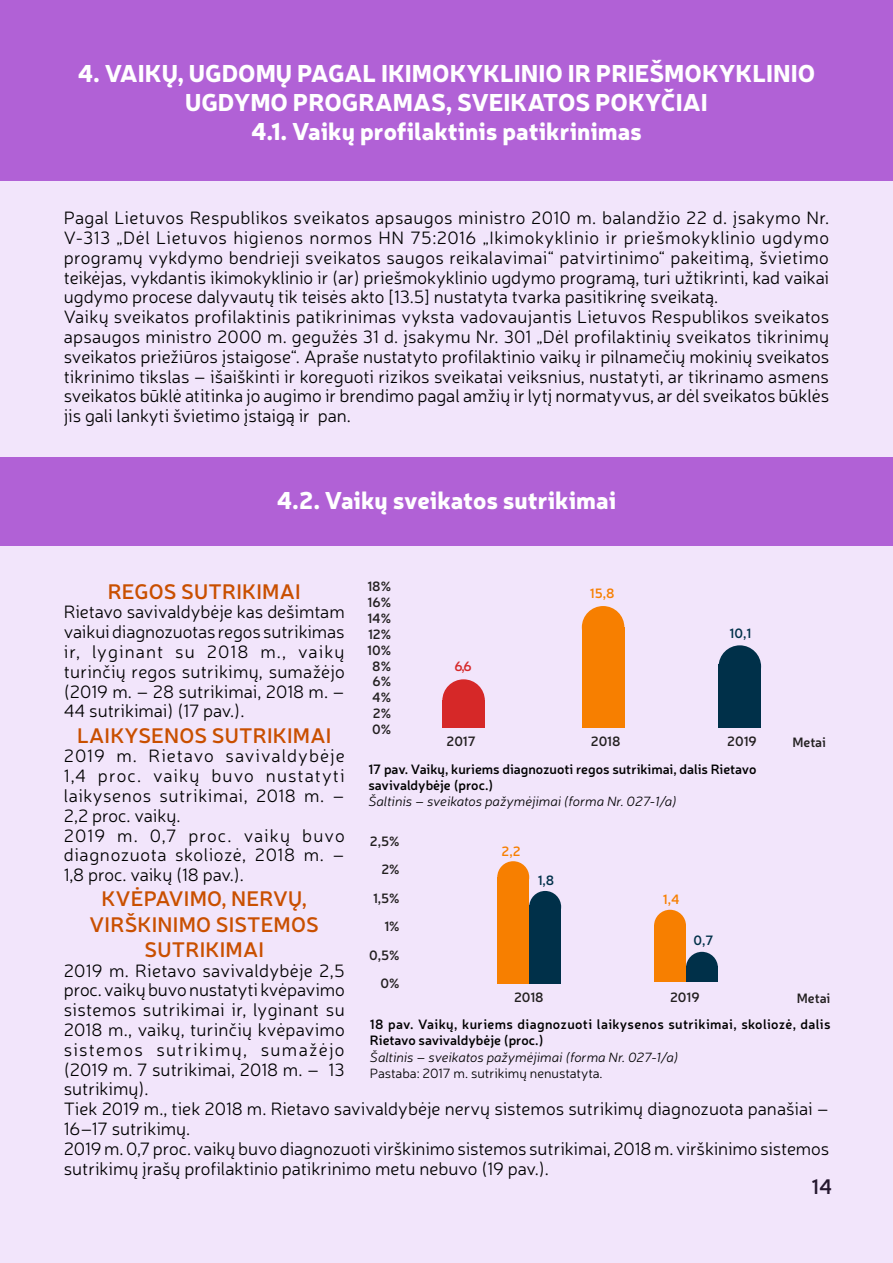
<style>
.page{position:relative;width:893px;height:1263px;background:#fff}
.page>*{position:absolute;margin:0;border:0;box-sizing:border-box;transform-origin:0 0}
.t1{font:900 24px/28.8px "Neris";color:#fff;text-align:center}
.t2{font:600 21px "Neris";color:#c94f00}
.t3{font:600 21px "Neris";color:#000}
.t4{font:300 18px/19.8px "Neris";color:#000}
.t5{font:300 18px/19.8px "Neris";letter-spacing:.04em;color:#000}
.t6{font:italic 300 13.5px "Neris";color:#000}
.t7{font:600 13.5px/16.2px "Neris";letter-spacing:.025em;color:#000}
.t8{font:600 13.5px/16.2px "Neris";color:#000}
.t9{font:600 13.5px/28.5px "Neris";color:#221f1f;text-align:justify}
.t10{font:300 13.5px "Neris";color:#000}
.t11{font:600 13.5px "Neris";color:#003049}
.t12{font:600 13.5px "Neris";color:#f77f00}
.t13{font:600 13.5px "Neris";color:#d62828}
</style>
<div class="page">
<div style="left:0;top:129px;width:893px;height:1134px;background:#f2e5fb"></div>
<div style="left:0;top:0;width:893px;height:181px;background:#b161d6"></div>
<div style="left:0;top:457px;width:893px;height:88px;background:#b161d6"></div>
<div style="left:442px;top:701px;width:43px;height:27px;background:#d62828"></div>
<div style="left:582px;top:627px;width:42px;height:101px;background:#f77f00"></div>
<div style="left:442px;top:679px;width:43px;height:43px;background:#d62828;border-radius:50%"></div>
<div style="left:582px;top:606px;width:42px;height:42px;background:#f77f00;border-radius:50%"></div>
<svg style="left:719px;top:645px;width:42px;height:20px"></svg>
<div style="left:719px;top:665px;width:42px;height:63px;background:#003049"></div>
<div style="left:497px;top:877px;width:32px;height:107px;background:#f77f00"></div>
<div style="left:497px;top:861px;width:32px;height:32px;background:#f77f00;border-radius:50%"></div>
<svg style="left:529px;top:891px;width:32px;height:14px"></svg>
<div style="left:529px;top:905px;width:32px;height:79px;background:#003049"></div>
<div style="left:654px;top:926px;width:32px;height:56px;background:#f77f00"></div>
<div style="left:654px;top:910px;width:32px;height:32px;background:#f77f00;border-radius:50%"></div>
<svg style="left:686px;top:952px;width:32px;height:14px"></svg>
<div style="left:686px;top:966px;width:32px;height:16px;background:#003049"></div>
<h1 class="t1" style="left:78px;top:57px;width:739px">4. VAIKŲ, UGDOMŲ PAGAL IKIMOKYKLINIO IR PRIEŠMOKYKLINIO<br>UGDYMO PROGRAMAS, SVEIKATOS POKYČIAI<br>4.1. Vaikų profilaktinis patikrinimas</h1>
<p class="t4" style="left:64px;top:207px;width:767px">Pagal Lietuvos Respublikos sveikatos apsaugos ministro 2010 m. balandžio 22 d. įsakymo Nr.<br>V-313 „Dėl Lietuvos higienos normos HN 75:2016 „Ikimokyklinio ir priešmokyklinio ugdymo programų vykdymo bendrieji sveikatos saugos reikalavimai“ patvirtinimo“ pakeitimą, švietimo teikėjas, vykdantis ikimokyklinio ir (ar) priešmokyklinio ugdymo programą, turi užtikrinti, kad vaikai ugdymo procese dalyvautų tik teisės akto [13.5] nustatyta tvarka pasitikrinę sveikatą.<br>Vaikų sveikatos profilaktinis patikrinimas vyksta vadovaujantis Lietuvos Respublikos sveikatos apsaugos ministro 2000 m. gegužės 31 d. įsakymu Nr. 301 „Dėl profilaktinių sveikatos tikrinimų sveikatos priežiūros įstaigose“. Apraše nustatyto profilaktinio vaikų ir pilnamečių mokinių sveikatos tikrinimo tikslas – išaiškinti ir koreguoti rizikos sveikatai veiksnius, nustatyti, ar tikrinamo asmens sveikatos būklė atitinka jo augimo ir brendimo pagal amžių ir lytį normatyvus, ar dėl sveikatos būklės jis gali lankyti švietimo įstaigą ir pan.</p>
<h1 class="t1" style="left:277px;top:484px;width:341px">4.2. Vaikų sveikatos sutrikimai</h1>
<p class="t9" style="left:367px;top:572px;width:25px">18%</p>
<p class="t9" style="left:367px;top:603px;width:25px">14%</p>
<p class="t9" style="left:367px;top:635px;width:25px">10%</p>
<p class="t9" style="left:372px;top:667px;width:20px">6%</p>
<p class="t2" style="left:108px;top:577px;width:29px">Regos</p>
<p class="t2" style="left:181px;top:577px;width:13px">sutrikimai</p>
<p class="t4" style="left:64px;top:602px;width:282px;text-align:justify">Rietavo savivaldybėje kas dešimtam vaikui diagnozuotas regos sutrikimas ir, lyginant su 2018 m., vaikų turinčių regos sutrikimų, sumažėjo (2019 m. – 28 sutrikimai, 2018 m. – 44 sutrikimai) (17 pav.).</p>
<p class="t2" style="left:77px;top:721px;width:27px">Laikysenos</p>
<p class="t2" style="left:212px;top:721px;width:13px">sutrikimai</p>
<p class="t5" style="left:64px;top:746px;width:283px">2019 m. Rietavo savivaldybėje<br>1,4 proc. vaikų buvo nustatyti laikysenos sutrikimai, 2018 m. –<br>2,2 proc. vaikų.<br>2019 m. 0,7 proc. vaikų buvo diagnozuota skoliozė, 2018 m. –<br>1,8 proc. vaikų (18 pav.).</p>
<p class="t2" style="left:102px;top:884px;width:29px">Kvėpavimo</p>
<p class="t2" style="left:222px;top:884px;width:25px">, nervų</p>
<p class="t2" style="left:302px;top:884px;width:7px">,</p>
<p class="t2" style="left:90px;top:910px;width:13px">virškinimo</p>
<p class="t2" style="left:216px;top:910px;width:14px">sistemos</p>
<p class="t2" style="left:144px;top:935px;width:13px">sutrikimai</p>
<p class="t4" style="left:64px;top:960px;width:767px">2019 m. Rietavo savivaldybėje 2,5<br>proc. vaikų buvo nustatyti kvėpavimo<br>sistemos sutrikimai ir, lyginant su<br>2018 m., vaikų, turinčių kvėpavimo<br>sistemos sutrikimų, sumažėjo<br>(2019 m. 7 sutrikimai, 2018 m. – 13<br>sutrikimų).<br>Tiek 2019 m., tiek 2018 m. Rietavo savivaldybėje nervų sistemos sutrikimų diagnozuota panašiai – 16–17 sutrikimų.<br>2019 m. 0,7 proc. vaikų buvo diagnozuoti virškinimo sistemos sutrikimai, 2018 m. virškinimo sistemos sutrikimų įrašų profilaktinio patikrinimo metu nebuvo (19 pav.).</p>
<p class="t12" style="left:590px;top:583px;width:26px">15,8</p>
<p class="t9" style="left:368px;top:588px;width:25px">16%</p>
<p class="t9" style="left:368px;top:619px;width:25px">12%</p>
<p class="t9" style="left:372px;top:651px;width:20px">8%</p>
<p class="t9" style="left:372px;top:689px;width:21px;line-height:15.9px">4% 2% 0%</p>
<p class="t11" style="left:730px;top:624px;width:23px">10,1</p>
<p class="t13" style="left:454px;top:657px;width:19px">6,6</p>
<p class="t9" style="left:447px;top:726px;width:31px">2017</p>
<p class="t9" style="left:591px;top:726px;width:31px">2018</p>
<p class="t9" style="left:727px;top:726px;width:31px">2019</p>
<p class="t9" style="left:792px;top:727px;width:35px">Metai</p>
<p class="t8" style="left:368px;top:760px;width:390px">17 pav. Vaikų, kuriems diagnozuoti regos sutrikimai, dalis Rietavo savivaldybėje (proc.)</p>
<p class="t6" style="left:368px;top:792px;width:310px">Šaltinis – sveikatos pažymėjimai (forma Nr. 027-1/a)</p>
<p class="t9" style="left:369px;top:826px;width:32px;text-align:right">2,5%<br>2%<br>1,5%<br>1%<br>0,5%<br>0%</p>
<p class="t9" style="left:514px;top:982px;width:31px">2018</p>
<p class="t9" style="left:670px;top:982px;width:31px">2019</p>
<p class="t9" style="left:797px;top:983px;width:35px">Metai</p>
<p class="t12" style="left:502px;top:842px;width:21px">2,2</p>
<p class="t11" style="left:538px;top:870px;width:18px">1,8</p>
<p class="t12" style="left:663px;top:890px;width:18px">1,4</p>
<p class="t11" style="left:693px;top:931px;width:21px">0,7</p>
<p class="t7" style="left:370px;top:1016px;width:462px">18 pav. Vaikų, kuriems diagnozuoti laikysenos sutrikimai, skoliozė, dalis<br>Rietavo savivaldybėje (proc.)</p>
<p class="t6" style="left:370px;top:1048px;width:310px">Šaltinis – sveikatos pažymėjimai (forma Nr. 027-1/a)</p>
<p class="t10" style="left:370px;top:1064px;width:234px">Pastaba: 2017 m. sutrikimų nenustatyta.</p>
<p class="t3" style="left:811px;top:1172px;width:22px">14</p>
</div>
